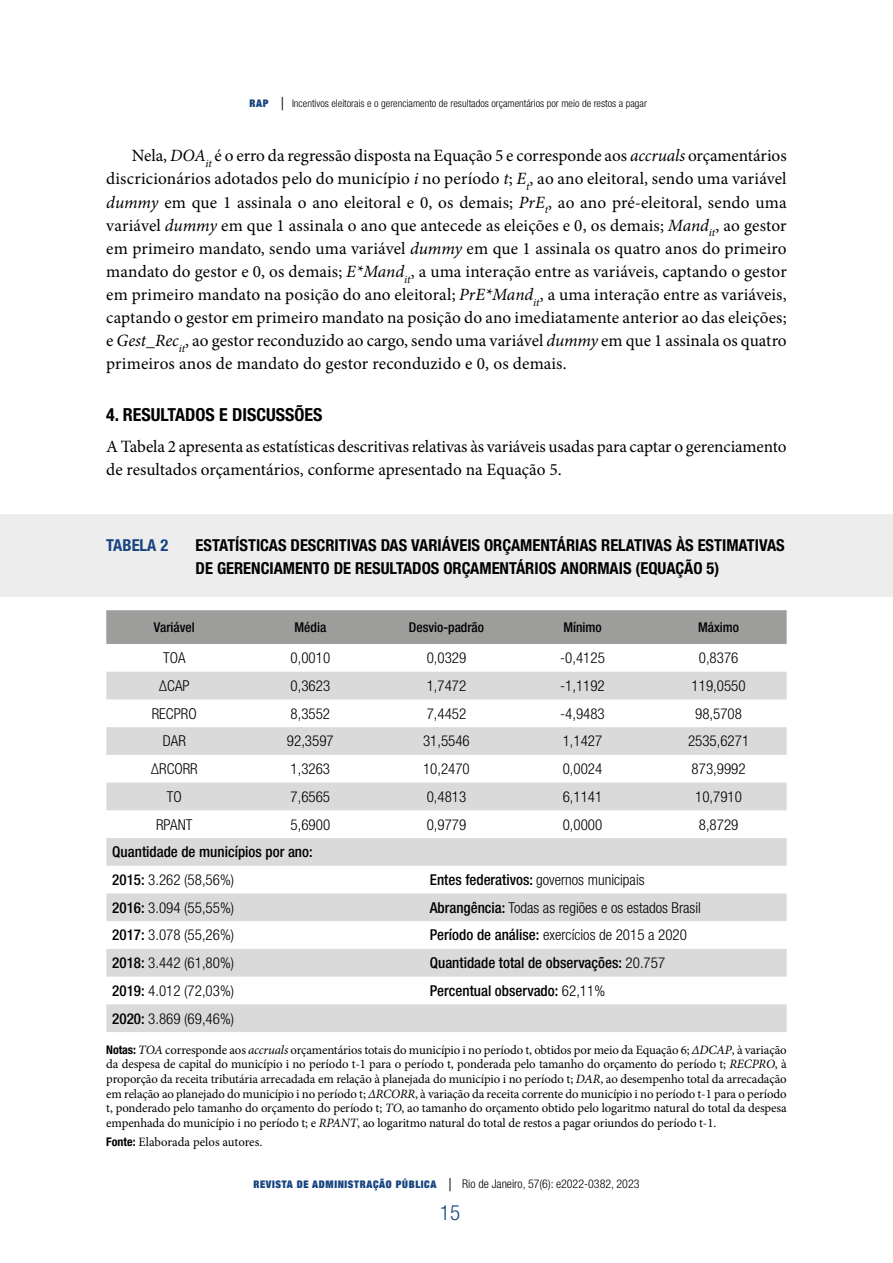
<style>
.page{position:relative;width:893px;height:1263px;background:#fff}
.page>*{position:absolute;margin:0;border:0;box-sizing:border-box;transform-origin:0 0}
.t1{font:300 condensed 21px "Helvetica Neue LT Std";color:#184480}
.t2{font:700 condensed 18px "Helvetica Neue LT Std";color:#000}
.t3{font:17.25px/23.1px "Minion Pro";letter-spacing:-.005em;color:#000;text-align:justify}
.t4{font:700 condensed 16.5px/23.1px "Helvetica Neue LT Std";color:#000}
.t5{font:700 condensed 16.5px "Helvetica Neue LT Std";color:#184480}
.t6{font:300 condensed 15px "Helvetica Neue LT Std";color:#000}
.t7{font:500 condensed 15px/27.8px "Helvetica Neue LT Std";color:#000}
.t8{font:500 condensed 13.5px "Helvetica Neue LT Std";color:#000}
.t9{font:12.75px/14.7px "Minion Pro";letter-spacing:-.01em;color:#000;text-align:justify}
.t10{font:300 condensed 12px "Helvetica Neue LT Std";color:#000}
.t11{font:300 condensed 10.5px "Helvetica Neue LT Std";color:#000}
.s1{font-family:"Helvetica Neue";font-weight:900;font-stretch:expanded;color:#184480}
.s2{font-size:18px}
.s3{font-style:italic}
.s4{font-weight:300}
.s5{font-weight:500}
.s6{font-family:"Helvetica Neue LT Std";font-weight:700;font-stretch:condensed;font-size:12px}
.s7{font-family:"Helvetica Neue";font-weight:900;font-stretch:expanded;font-size:10.5px;color:#184480}
</style>
<div class="page">
<div style="left:0;top:514px;width:892px;height:83px;background:#ededed"></div>
<div style="left:106px;top:610px;width:681px;height:34px;background:#9d9d9c"></div>
<svg style="left:106px;top:672px;width:681px;height:360px;fill:#dadada"></svg>
<p class="t11" style="left:249px;top:98px;width:399px"><span class="s1">RAP</span> <span class="s2">|</span> Incentivos eleitorais e o gerenciamento de resultados orçamentários por meio de restos a pagar</p>
<p class="t3" style="left:106px;top:144px;width:682px;text-indent:26px">Nela, <span class="s3">DOA</span><sub>it</sub> é o erro da regressão disposta na Equação 5 e corresponde aos <span class="s3">accruals</span> orçamentários discricionários adotados pelo do município <span class="s3">i</span> no período <span class="s3">t</span>; <span class="s3">E</span><sub>t</sub>, ao ano eleitoral, sendo uma variável <span class="s3">dummy</span> em que 1 assinala o ano eleitoral e 0, os demais; <span class="s3">PrE</span><sub>t</sub>, ao ano pré-eleitoral, sendo uma variável <span class="s3">dummy</span> em que 1 assinala o ano que antecede as eleições e 0, os demais; <span class="s3">Mand</span><sub>it</sub>, ao gestor em primeiro mandato, sendo uma variável <span class="s3">dummy</span> em que 1 assinala os quatro anos do primeiro mandato do gestor e 0, os demais; <span class="s3">E*Mand</span><sub>it</sub>, a uma interação entre as variáveis, captando o gestor em primeiro mandato na posição do ano eleitoral; <span class="s3">PrE*Mand</span><sub>it</sub>, a uma interação entre as variáveis, captando o gestor em primeiro mandato na posição do ano imediatamente anterior ao das eleições; e <span class="s3">Gest_Rec</span><sub>it</sub>, ao gestor reconduzido ao cargo, sendo uma variável <span class="s3">dummy</span> em que 1 assinala os quatro primeiros anos de mandato do gestor reconduzido e 0, os demais.</p>
<p class="t2" style="left:106px;top:403px;width:218px">4. RESULTADOS E DISCUSSÕES</p>
<p class="t3" style="left:106px;top:435px;width:682px">A Tabela 2 apresenta as estatísticas descritivas relativas às variáveis usadas para captar o gerenciamento de resultados orçamentários, conforme apresentado na Equação 5.</p>
<p class="t5" style="left:106px;top:535px;width:63px">TABELA 2</p>
<p class="t4" style="left:196px;top:534px;width:591px">ESTATÍSTICAS DESCRITIVAS DAS VARIÁVEIS ORÇAMENTÁRIAS RELATIVAS ÀS ESTIMATIVAS<br>DE GERENCIAMENTO DE RESULTADOS ORÇAMENTÁRIOS ANORMAIS (EQUAÇÃO 5)</p>
<p class="t8" style="left:154px;top:619px;width:42px">Variável</p>
<p class="t8" style="left:295px;top:619px;width:33px">Média</p>
<p class="t8" style="left:409px;top:619px;width:77px">Desvio-padrão</p>
<p class="t8" style="left:563px;top:619px;width:40px">Mínimo</p>
<p class="t8" style="left:698px;top:619px;width:42px">Máximo</p>
<p class="t6" style="left:163px;top:649px;width:24px">TOA</p>
<p class="t6" style="left:291px;top:649px;width:41px">0,0010</p>
<p class="t6" style="left:427px;top:649px;width:41px">0,0329</p>
<p class="t6" style="left:560px;top:649px;width:46px">-0,4125</p>
<p class="t6" style="left:699px;top:649px;width:41px">0,8376</p>
<p class="t6" style="left:159px;top:677px;width:32px">∆CAP</p>
<p class="t6" style="left:291px;top:677px;width:41px">0,3623</p>
<p class="t6" style="left:427px;top:677px;width:41px">1,7472</p>
<p class="t6" style="left:560px;top:677px;width:46px">-1,1192</p>
<p class="t6" style="left:692px;top:677px;width:55px">119,0550</p>
<p class="t6" style="left:152px;top:705px;width:46px">RECPRO</p>
<p class="t6" style="left:291px;top:705px;width:41px">8,3552</p>
<p class="t6" style="left:427px;top:705px;width:41px">7,4452</p>
<p class="t6" style="left:560px;top:705px;width:46px">-4,9483</p>
<p class="t6" style="left:695px;top:705px;width:48px">98,5708</p>
<p class="t6" style="left:163px;top:732px;width:25px">DAR</p>
<p class="t6" style="left:287px;top:732px;width:48px">92,3597</p>
<p class="t6" style="left:423px;top:732px;width:48px">31,5546</p>
<p class="t6" style="left:563px;top:732px;width:41px">1,1427</p>
<p class="t6" style="left:688px;top:732px;width:63px">2535,6271</p>
<p class="t6" style="left:151px;top:760px;width:49px">∆RCORR</p>
<p class="t6" style="left:291px;top:760px;width:41px">1,3263</p>
<p class="t6" style="left:423px;top:760px;width:48px">10,2470</p>
<p class="t6" style="left:563px;top:760px;width:41px">0,0024</p>
<p class="t6" style="left:692px;top:760px;width:55px">873,9992</p>
<p class="t6" style="left:167px;top:788px;width:16px">TO</p>
<p class="t6" style="left:291px;top:788px;width:41px">7,6565</p>
<p class="t6" style="left:427px;top:788px;width:41px">0,4813</p>
<p class="t6" style="left:563px;top:788px;width:41px">6,1141</p>
<p class="t6" style="left:695px;top:788px;width:48px">10,7910</p>
<p class="t6" style="left:156px;top:816px;width:38px">RPANT</p>
<p class="t6" style="left:291px;top:816px;width:41px">5,6900</p>
<p class="t6" style="left:427px;top:816px;width:41px">0,9779</p>
<p class="t6" style="left:563px;top:816px;width:41px">0,0000</p>
<p class="t6" style="left:699px;top:816px;width:41px">8,8729</p>
<p class="t7" style="left:112px;top:838px;width:202px">Quantidade de municípios por ano:<br>2015: <span class="s4">3.262 (58,56%)</span></p>
<p class="t6" style="left:430px;top:871px;width:216px"><span class="s5">Entes federativos:</span> governos municipais</p>
<p class="t6" style="left:112px;top:899px;width:123px"><span class="s5">2016:</span> 3.094 (55,55%)</p>
<p class="t6" style="left:430px;top:899px;width:273px"><span class="s5">Abrangência:</span> Todas as regiões e os estados Brasil</p>
<p class="t6" style="left:112px;top:926px;width:123px"><span class="s5">2017:</span> 3.078 (55,26%)</p>
<p class="t6" style="left:430px;top:926px;width:259px"><span class="s5">Período de análise:</span> exercícios de 2015 a 2020</p>
<p class="t6" style="left:112px;top:954px;width:123px"><span class="s5">2018:</span> 3.442 (61,80%)</p>
<p class="t7" style="left:430px;top:949px;width:237px">Quantidade total de observações: <span class="s4">20.757</span></p>
<p class="t6" style="left:112px;top:982px;width:123px"><span class="s5">2019:</span> 4.012 (72,03%)</p>
<p class="t7" style="left:430px;top:976px;width:177px">Percentual observado: <span class="s4">62,11%</span></p>
<p class="t6" style="left:112px;top:1010px;width:123px"><span class="s5">2020:</span> 3.869 (69,46%)</p>
<p class="t9" style="left:106px;top:1042px;width:682px"><span class="s6">Notas:</span> <span class="s3">TOA</span> corresponde aos <span class="s3">accruals</span> orçamentários totais do município i no período t, obtidos por meio da Equação 6; <span class="s3">∆DCAP</span>, à variação da despesa de capital do município i no período t-1 para o período t, ponderada pelo tamanho do orçamento do período t; <span class="s3">RECPRO</span>, à proporção da receita tributária arrecadada em relação à planejada do município i no período t; <span class="s3">DAR</span>, ao desempenho total da arrecadação em relação ao planejado do município i no período t; <span class="s3">∆RCORR</span>, à variação da receita corrente do município i no período t-1 para o período t, ponderado pelo tamanho do orçamento do período t; <span class="s3">TO</span>, ao tamanho do orçamento obtido pelo logaritmo natural do total da despesa empenhada do município i no período t; e <span class="s3">RPANT</span>, ao logaritmo natural do total de restos a pagar oriundos do período t-1.</p>
<p class="t9" style="left:106px;top:1134px;width:157px"><span class="s6">Fonte:</span> Elaborada pelos autores.</p>
<p class="t10" style="left:253px;top:1176px;width:388px"><span class="s7">REVISTA DE ADMINISTRAÇÃO PÚBLICA</span> <span class="s2">|</span> Rio de Janeiro, 57(6): e2022-0382, 2023</p>
<p class="t1" style="left:440px;top:1200px;width:22px">15</p>
</div>
